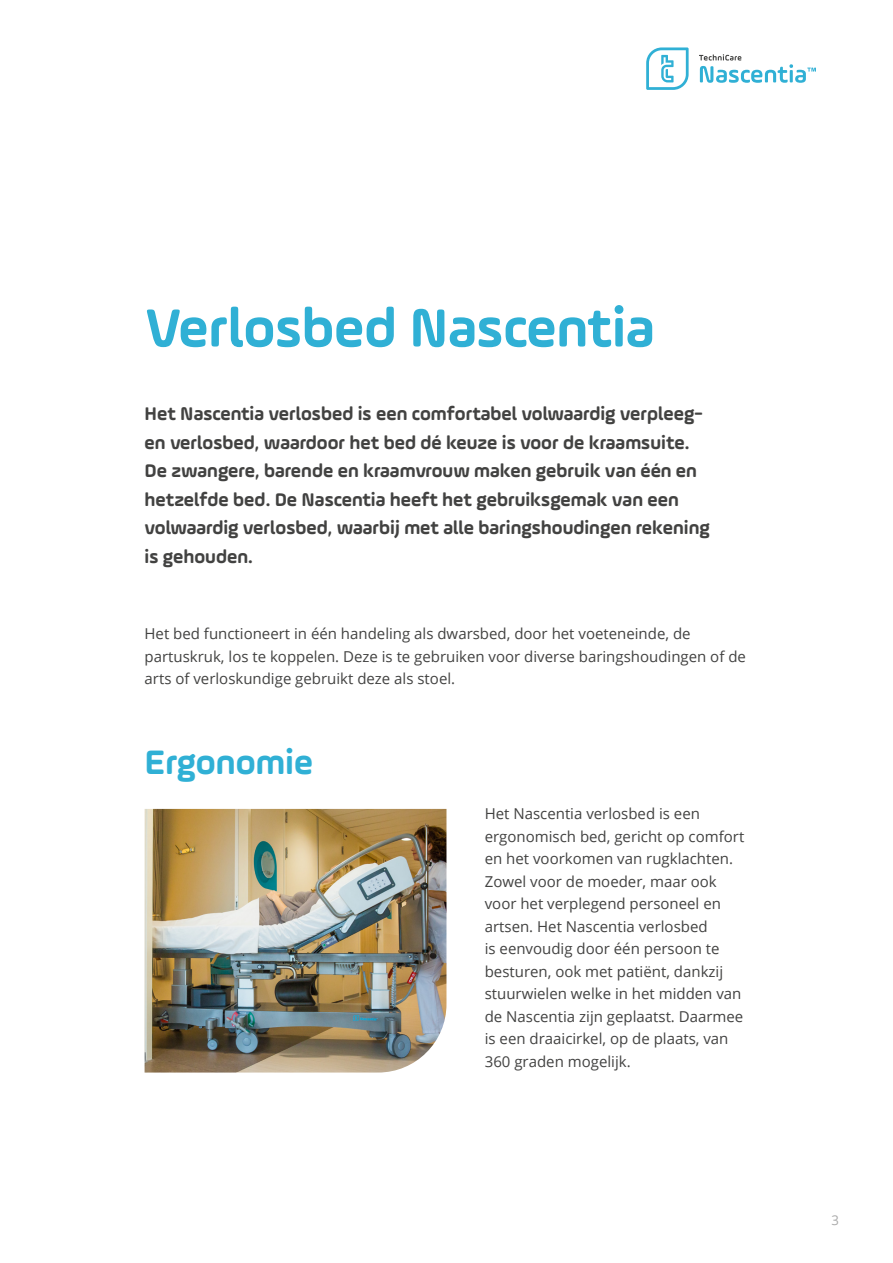
<style>
.page{position:relative;width:893px;height:1263px;background:#fff}
.page>*{position:absolute;margin:0;border:0;box-sizing:border-box;transform-origin:0 0}
.t1{font:700 57px "Ample Soft";color:#30b0d5}
.t2{font:700 36px "Ample Soft";color:#30b0d5}
.t3{font:700 19.5px/28.5px "Ample Soft";color:#424241}
.t4{font:15px/22.5px "Open Sans";color:#424241}
.t5{font:13.5px "Open Sans";color:#aaa}
</style>
<div class="page">
<img style="left:145px;top:809px;width:301px;height:263px">
<svg style="left:699px;top:54px;width:117px;height:29px"></svg>
<svg style="left:646px;top:47px;width:43px;height:43px"></svg>
<h1 class="t1" style="left:145px;top:293px;width:511px">Verlosbed Nascentia</h1>
<p class="t3" style="left:145px;top:399px;width:567px">Het Nascentia verlosbed is een comfortabel volwaardig verpleeg&shy;en verlosbed, waardoor het bed dé keuze is voor de kraamsuite.<br>De zwangere, barende en kraamvrouw maken gebruik van één en hetzelfde bed. De Nascentia heeft het gebruiksgemak van een volwaardig verlosbed, waarbij met alle baringshoudingen rekening is gehouden.</p>
<p class="t4" style="left:145px;top:622px;width:603px">Het bed functioneert in één handeling als dwarsbed, door het voeteneinde, de partuskruk, los te koppelen. Deze is te gebruiken voor diverse baringshoudingen of de arts of verloskundige gebruikt deze als stoel.</p>
<h2 class="t2" style="left:145px;top:740px;width:170px">Ergonomie</h2>
<p class="t4" style="left:485px;top:802px;width:261px">Het Nascentia verlosbed is een ergonomisch bed, gericht op comfort en het voorkomen van rugklachten.<br>Zowel voor de moeder, maar ook voor het verplegend personeel en artsen. Het Nascentia verlosbed<br>is eenvoudig door één persoon te besturen, ook met patiënt, dankzij stuurwielen welke in het midden van de Nascentia zijn geplaatst. Daarmee is een draaicirkel, op de plaats, van<br>360 graden mogelijk.</p>
<p class="t5" style="left:831px;top:1210px;width:9px">3</p>
</div>
